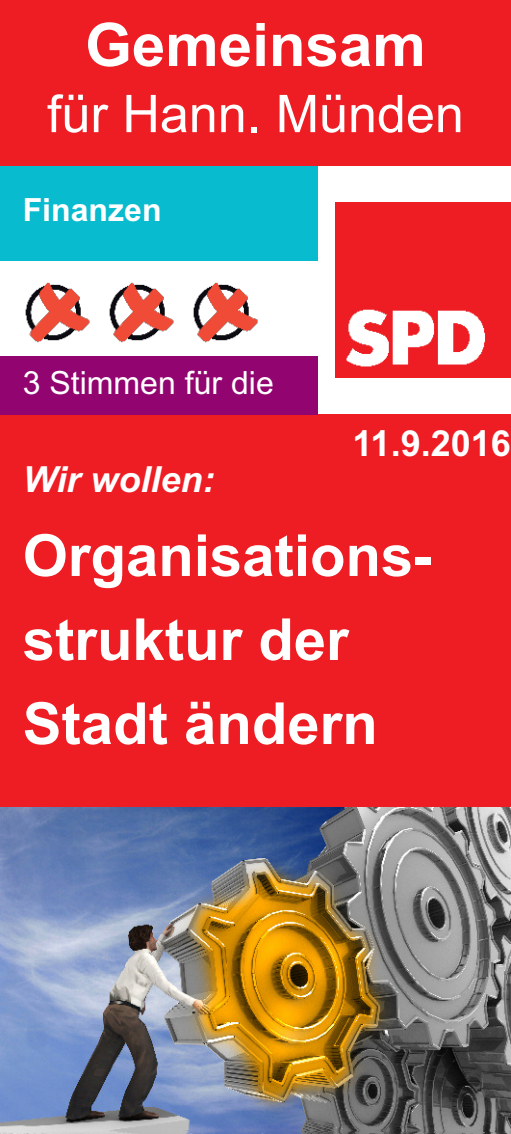
<style>
.page{position:relative;width:511px;height:1134px;background:#fff}
.page>*{position:absolute;margin:0;border:0;box-sizing:border-box;transform-origin:0 0}
.t1{font:700 60px "Arial";color:#fff}
.t2{font:700 58px/84px "Arial";color:#fff}
.t3{font:52px "Arial";color:#fff}
.t4{font:italic 700 36px "Arial";color:#fff}
.t5{font:700 36px "Arial";color:#fff}
.t6{font:32px "Arial";color:#fff}
.t7{font:700 32px "Arial";color:#fff}
</style>
<div class="page">
<div style="left:0;top:415px;width:510px;height:392px;background:#ee1d23"></div>
<div style="left:0;top:356px;width:317px;height:59px;background:#920570"></div>
<div style="left:0;top:165px;width:317px;height:96px;background:#08bbce"></div>
<img style="left:0;top:807px;width:510px;height:327px">
<img style="left:25px;top:282px;width:233px;height:61px">
<div style="left:0;top:0;width:510px;height:165px;background:#ee1d23"></div>
<img style="left:335px;top:202px;width:175px;height:176px">
<p class="t1" style="left:85px;top:10px;width:342px">Gemeinsam</p>
<p class="t3" style="left:47px;top:84px;width:418px">für Hann. Münden</p>
<p class="t7" style="left:23px;top:192px;width:140px">Finanzen</p>
<p class="t6" style="left:23px;top:364px;width:252px">3 Stimmen für die</p>
<p class="t4" style="left:23px;top:458px;width:193px">Wir wollen:</p>
<p class="t5" style="left:352px;top:422px;width:160px">11.9.2016</p>
<p class="t2" style="left:23px;top:514px;width:411px">Organisations&shy;struktur der<br>Stadt ändern</p>
</div>
